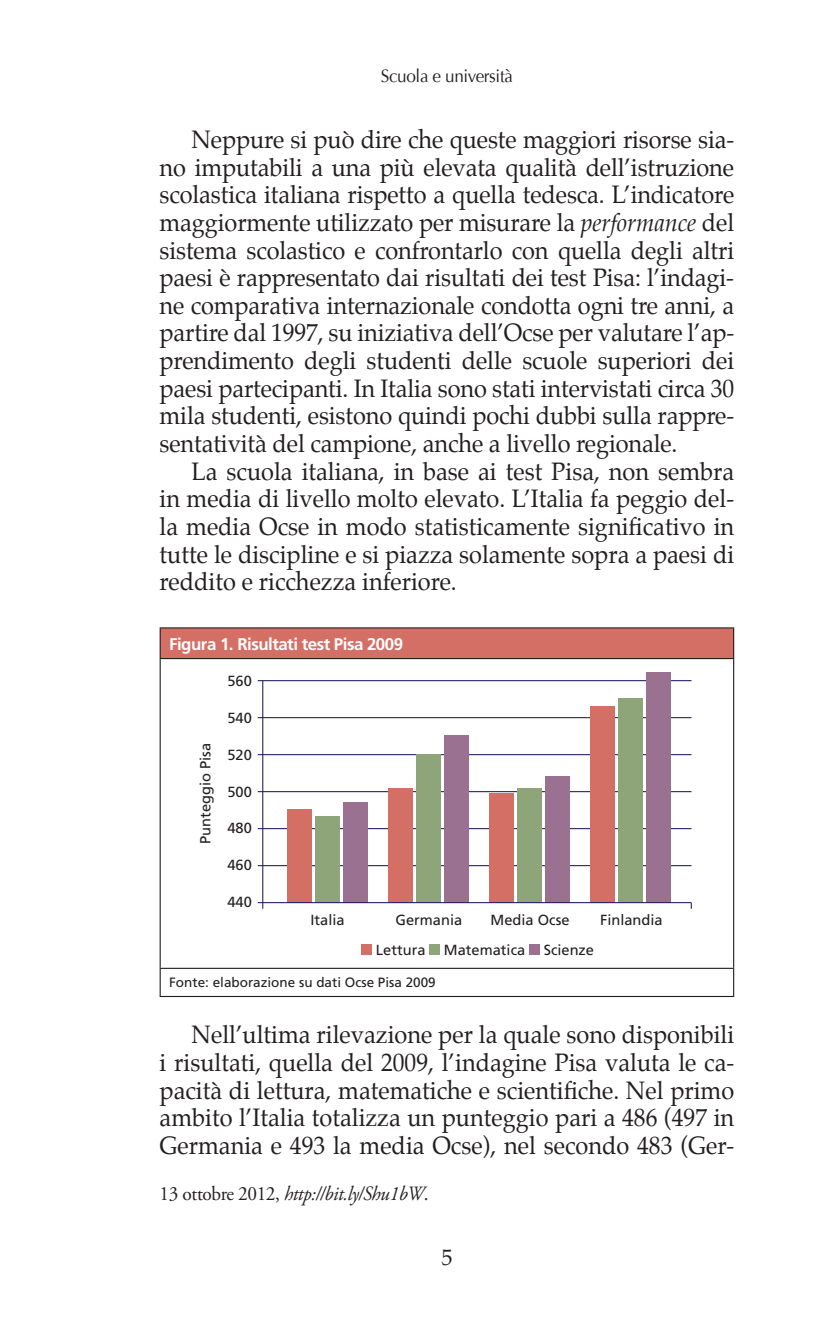
<style>
.page{position:relative;width:830px;height:1340px;background:#fff}
.page>*{position:absolute;margin:0;border:0;box-sizing:border-box;transform-origin:0 0}
.t1{font:24.75px/27.7px "Palatino";color:#231f20;text-align:justify;scale:.95 1}
.t2{font:22.5px "Palatino";color:#231f20}
.t3{font:italic 20.25px "Adobe Garamond Pro";letter-spacing:-.02em;color:#231f20;scale:.95 1}
.t4{font:18px "Optima";letter-spacing:-.02em;color:#231f20;scale:.95 1}
.t5{font:700 16.88px "Frutiger LT Std";letter-spacing:-.03em;color:#fff}
.t6{font:14.62px "Frutiger LT Std";color:#231f20}
.t7{font:13.5px "Frutiger LT Std";color:#231f20}
.s1{font-style:italic}
.s2{font-style:normal}
</style>
<div class="page">
<div style="left:160px;top:628px;width:573px;height:30px;background:#d46f65"></div>
<hr style="left:159px;top:627px;width:574px;height:1px;background:#231f20">
<hr style="left:159px;top:628px;width:2px;height:30px;background:#231f20">
<hr style="left:732px;top:628px;width:1px;height:30px;background:#231f20">
<hr style="left:159px;top:658px;width:574px;height:1px;background:#231f20">
<hr style="left:159px;top:659px;width:2px;height:308px;background:#231f20">
<hr style="left:732px;top:659px;width:1px;height:308px;background:#231f20">
<hr style="left:159px;top:967px;width:574px;height:1px;background:#231f20">
<hr style="left:159px;top:968px;width:2px;height:27px;background:#231f20">
<hr style="left:159px;top:995px;width:574px;height:2px;background:#231f20">
<hr style="left:257px;top:680px;width:434px;height:1px;background:#252161">
<hr style="left:257px;top:754px;width:434px;height:1px;background:#252161">
<hr style="left:257px;top:791px;width:434px;height:1px;background:#252161">
<hr style="left:257px;top:717px;width:434px;height:1px;background:#252161">
<hr style="left:257px;top:828px;width:434px;height:1px;background:#252161">
<hr style="left:257px;top:865px;width:434px;height:1px;background:#252161">
<div style="left:287px;top:809px;width:24px;height:93px;background:#d46f65"></div>
<div style="left:315px;top:815px;width:24px;height:87px;background:#8ea579"></div>
<div style="left:343px;top:802px;width:24px;height:100px;background:#9a7191"></div>
<div style="left:388px;top:788px;width:24px;height:114px;background:#d46f65"></div>
<div style="left:416px;top:754px;width:24px;height:148px;background:#8ea579"></div>
<div style="left:444px;top:735px;width:24px;height:167px;background:#9a7191"></div>
<div style="left:489px;top:793px;width:24px;height:109px;background:#d46f65"></div>
<div style="left:517px;top:788px;width:24px;height:114px;background:#8ea579"></div>
<div style="left:545px;top:776px;width:24px;height:126px;background:#9a7191"></div>
<div style="left:590px;top:706px;width:24px;height:196px;background:#d46f65"></div>
<div style="left:618px;top:697px;width:24px;height:205px;background:#8ea579"></div>
<div style="left:646px;top:672px;width:24px;height:230px;background:#9a7191"></div>
<hr style="left:257px;top:902px;width:434px;height:1px;background:#252161">
<hr style="left:262px;top:680px;width:1px;height:228px;background:#252161">
<div style="left:361px;top:944px;width:11px;height:10px;background:#d46f65"></div>
<div style="left:429px;top:944px;width:10px;height:10px;background:#8ea579"></div>
<div style="left:529px;top:944px;width:10px;height:10px;background:#9a7191"></div>
<p class="t4" style="left:380px;top:65px;width:141px">Scuola e università</p>
<p class="t1" style="left:159px;top:126px;width:606px;text-indent:32px">Neppure si può dire che queste maggiori risorse sia&shy;no imputabili a una più elevata qualità dell’istruzione scolastica italiana rispetto a quella tedesca. L’indicatore maggiormente utilizzato per misurare la <span class="s1">performance</span> del sistema scolastico e confrontarlo con quella degli altri paesi è rappresentato dai risultati dei test Pisa: l’indagi&shy;ne comparativa internazionale condotta ogni tre anni, a partire dal 1997, su iniziativa dell’Ocse per valutare l’ap&shy;prendimento degli studenti delle scuole superiori dei paesi partecipanti. In Italia sono stati intervistati circa 30 mila studenti, esistono quindi pochi dubbi sulla rappre&shy;sentatività del campione, anche a livello regionale.</p>
<p class="t1" style="left:159px;top:457px;width:606px;text-indent:32px">La scuola italiana, in base ai test Pisa, non sembra in media di livello molto elevato. L’Italia fa peggio del&shy;la media Ocse in modo statisticamente significativo in tutte le discipline e si piazza solamente sopra a paesi di reddito e ricchezza inferiore.</p>
<p class="t5" style="left:169px;top:633px;width:235px">Figura 1. Risultati test Pisa 2009</p>
<p class="t6" style="left:197px;top:844px;width:102px;rotate:-90deg">Punteggio Pisa</p>
<p class="t6" style="left:227px;top:672px;width:26px">560</p>
<p class="t6" style="left:227px;top:709px;width:26px">540</p>
<p class="t6" style="left:227px;top:746px;width:26px">520</p>
<p class="t6" style="left:227px;top:783px;width:26px">500</p>
<p class="t6" style="left:227px;top:819px;width:26px">480</p>
<p class="t6" style="left:227px;top:856px;width:26px">460</p>
<p class="t6" style="left:227px;top:893px;width:26px">440</p>
<p class="t6" style="left:310px;top:911px;width:36px">Italia</p>
<p class="t6" style="left:395px;top:911px;width:68px">Germania</p>
<p class="t6" style="left:490px;top:911px;width:80px">Media Ocse</p>
<p class="t6" style="left:599px;top:911px;width:64px">Finlandia</p>
<p class="t6" style="left:376px;top:941px;width:51px">Lettura</p>
<p class="t6" style="left:444px;top:941px;width:83px">Matematica</p>
<p class="t6" style="left:543px;top:941px;width:52px">Scienze</p>
<p class="t7" style="left:169px;top:974px;width:268px">Fonte: elaborazione su dati Ocse Pisa 2009</p>
<p class="t1" style="left:159px;top:1020px;width:606px;text-indent:32px">Nell’ultima rilevazione per la quale sono disponibili i risultati, quella del 2009, l’indagine Pisa valuta le ca&shy;pacità di lettura, matematiche e scientifiche. Nel primo ambito l’Italia totalizza un punteggio pari a 486 (497 in Germania e 493 la media Ocse), nel secondo 483 (Ger-</p>
<p class="t3" style="left:159px;top:1180px;width:284px"><span class="s2">13 ottobre 2012,</span> http://bit.ly/Shu1bW<span class="s2">.</span></p>
<p class="t2" style="left:441px;top:1238px;width:13px">5</p>
</div>
